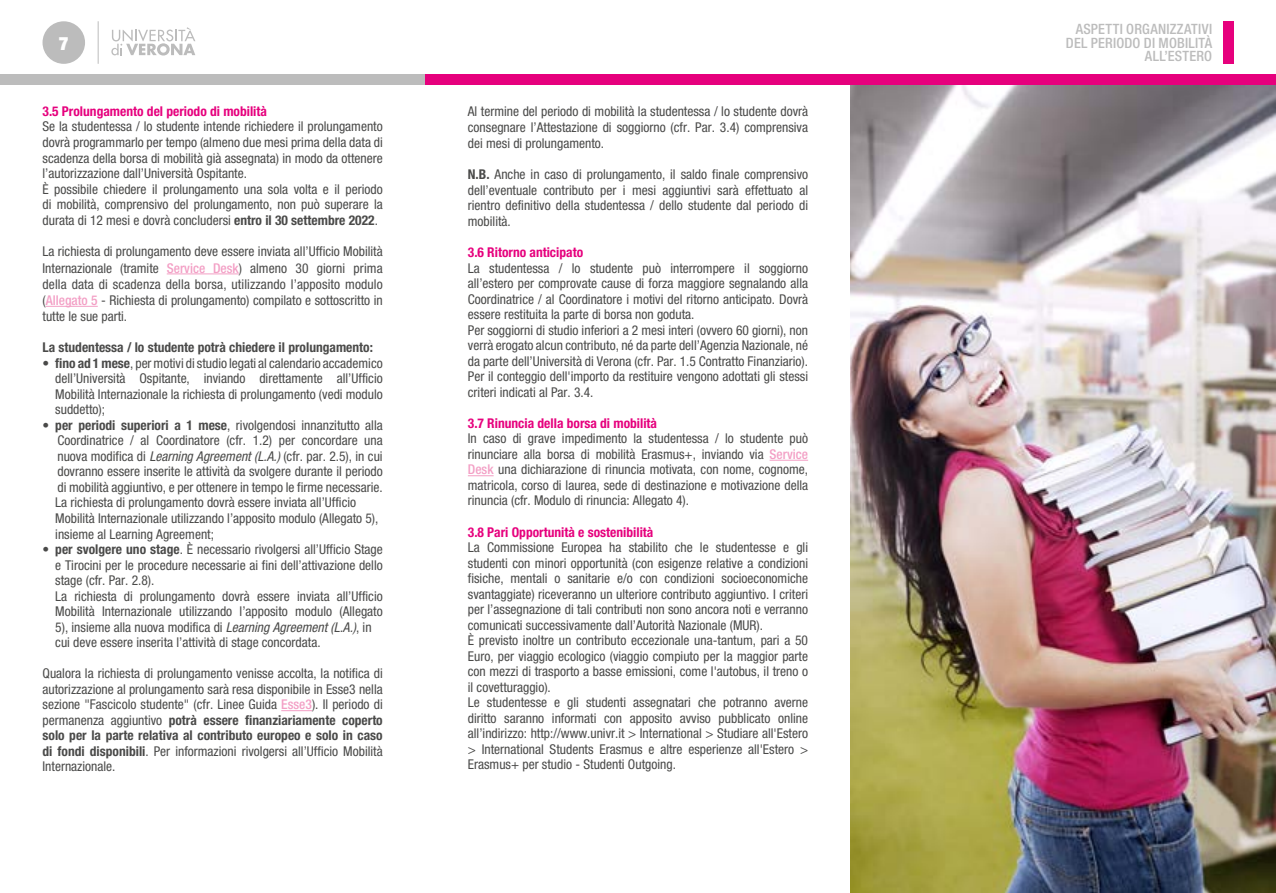
<style>
.page{position:relative;width:1276px;height:893px;background:#fff}
.page>*{position:absolute;margin:0;border:0;box-sizing:border-box;transform-origin:0 0}
.t1{font:900 condensed 18.45px "Helvetica Neue LT Std";color:#fff}
.t2{font:500 condensed 14.25px/13.5px "Helvetica Neue LT Std";letter-spacing:.015em;color:#bcbcbc;text-align:right}
.t3{font:condensed 13.5px/15.6px "Helvetica Neue LT Std";color:#4a4a49;text-align:justify}
.t4{font:700 condensed 13.5px "Helvetica Neue LT Std";color:#e6007d}
.t5{font:700 condensed 13.5px "Helvetica Neue LT Std";color:#4a4a49}
.s1{font-weight:700}
.s2{font-weight:500;color:#f39fc5}
.s3{font-style:italic}
</style>
<div class="page">
<div style="left:0;top:74px;width:425px;height:11px;background:#bcbcbc"></div>
<div style="left:850px;top:74px;width:426px;height:11px;background:#e6007d"></div>
<div style="left:1222px;top:21px;width:11px;height:43px;background:#e6007d"></div>
<div style="left:425px;top:74px;width:425px;height:11px;background:#e6007d"></div>
<div style="left:43px;top:21px;width:42px;height:43px;background:#bcbcbc;border-radius:50%"></div>
<hr style="left:98px;top:21px;width:1px;height:43px;background:#bcbcbc">
<svg style="left:111px;top:27px;width:84px;height:29px"></svg>
<img style="left:850px;top:85px;width:426px;height:808px">
<hr style="left:167px;top:274px;width:72px;height:1px;background:#f39fc5">
<hr style="left:46px;top:306px;width:52px;height:1px;background:#f39fc5">
<hr style="left:281px;top:710px;width:31px;height:1px;background:#f39fc5">
<hr style="left:769px;top:460px;width:39px;height:1px;background:#f39fc5">
<svg style="left:468px;top:475px;width:25px;height:1px"></svg>
<h1 class="t1" style="left:59px;top:31px;width:11px">7</h1>
<p class="t4" style="left:43px;top:103px;width:226px">3.5 Prolungamento del periodo di mobilità</p>
<p class="t3" style="left:43px;top:119px;width:342px;text-align:left">Se la studentessa / lo studente intende richiedere il prolungamento dovrà programmarlo per tempo (almeno due mesi prima della data di scadenza della borsa di mobilità già assegnata) in modo da ottenere l’autorizzazione dall’Università Ospitante.<br>È possibile chiedere il prolungamento una sola volta e il periodo di mobilità, comprensivo del prolungamento, non può superare la durata di 12 mesi e dovrà concludersi <span class="s1">entro il 30 settembre 2022</span>.</p>
<p class="t3" style="left:43px;top:243px;width:342px;line-height:16.2px">La richiesta di prolungamento deve essere inviata all’Ufficio Mobilità Internazionale (tramite <span class="s2">Service Desk</span>) almeno 30 giorni prima della data di scadenza della borsa, utilizzando l’apposito modulo (<span class="s2">Allegato 5</span> - Richiesta di prolungamento) compilato e sottoscritto in tutte le sue parti.</p>
<p class="t5" style="left:43px;top:339px;width:332px">La studentessa / lo studente potrà chiedere il prolungamento:</p>
<p class="t3" style="left:55px;top:355px;width:329px;text-indent:-13px">• <span class="s1">fino ad 1 mese</span>, per motivi di studio legati al calendario accademico dell’Università Ospitante, inviando direttamente all’Ufficio Mobilità Internazionale la richiesta di prolungamento (vedi modulo suddetto);</p>
<p class="t3" style="left:55px;top:417px;width:329px;text-align:left;text-indent:-13px">• <span class="s1">per periodi superiori a 1 mese</span>, rivolgendosi innanzitutto alla Coordinatrice / al Coordinatore (cfr. 1.2) per concordare una nuova modifica di <span class="s3">Learning Agreement (L.A.)</span> (cfr. par. 2.5), in cui dovranno essere inserite le attività da svolgere durante il periodo di mobilità aggiuntivo, e per ottenere in tempo le firme necessarie.<br>La richiesta di prolungamento dovrà essere inviata all’Ufficio Mobilità Internazionale utilizzando l’apposito modulo (Allegato 5), insieme al Learning Agreement;</p>
<p class="t3" style="left:55px;top:541px;width:329px;text-align:left;text-indent:-13px">• <span class="s1">per svolgere uno stage</span>. È necessario rivolgersi all’Ufficio Stage e Tirocini per le procedure necessarie ai fini dell’attivazione dello stage (cfr. Par. 2.8).<br>La richiesta di prolungamento dovrà essere inviata all’Ufficio Mobilità Internazionale utilizzando l’apposito modulo (Allegato 5), insieme alla nuova modifica di <span class="s3">Learning Agreement (L.A.)</span>, in cui deve essere inserita l’attività di stage concordata.</p>
<p class="t3" style="left:43px;top:666px;width:342px">Qualora la richiesta di prolungamento venisse accolta, la notifica di autorizzazione al prolungamento sarà resa disponibile in Esse3 nella sezione "Fascicolo studente" (cfr. Linee Guida <span class="s2">Esse3</span>). Il periodo di permanenza aggiuntivo <span class="s1">potrà essere finanziariamente coperto solo per la parte relativa al contributo europeo e solo in caso di fondi disponibili</span>. Per informazioni rivolgersi all’Ufficio Mobilità Internazionale.</p>
<p class="t3" style="left:468px;top:103px;width:342px;line-height:16.2px">Al termine del periodo di mobilità la studentessa / lo studente dovrà consegnare l’Attestazione di soggiorno (cfr. Par. 3.4) comprensiva dei mesi di prolungamento.</p>
<p class="t3" style="left:468px;top:167px;width:342px"><span class="s1">N.B.</span> Anche in caso di prolungamento, il saldo finale comprensivo dell’eventuale contributo per i mesi aggiuntivi sarà effettuato al rientro definitivo della studentessa / dello studente dal periodo di mobilità.</p>
<p class="t4" style="left:468px;top:244px;width:117px">3.6 Ritorno anticipato</p>
<p class="t3" style="left:468px;top:260px;width:342px;text-align:left">La studentessa / lo studente può interrompere il soggiorno all’estero per comprovate cause di forza maggiore segnalando alla Coordinatrice / al Coordinatore i motivi del ritorno anticipato. Dovrà essere restituita la parte di borsa non goduta.<br>Per soggiorni di studio inferiori a 2 mesi interi (ovvero 60 giorni), non verrà erogato alcun contributo, né da parte dell’Agenzia Nazionale, né da parte dell’Università di Verona (cfr. Par. 1.5 Contratto Finanziario).<br>Per il conteggio dell'importo da restituire vengono adottati gli stessi criteri indicati al Par. 3.4.</p>
<p class="t4" style="left:468px;top:415px;width:191px">3.7 Rinuncia della borsa di mobilità</p>
<p class="t3" style="left:468px;top:431px;width:342px">In caso di grave impedimento la studentessa / lo studente può rinunciare alla borsa di mobilità Erasmus+, inviando via <span class="s2">Service Desk</span> una dichiarazione di rinuncia motivata, con nome, cognome, matricola, corso di laurea, sede di destinazione e motivazione della rinuncia (cfr. Modulo di rinuncia: Allegato 4).</p>
<p class="t4" style="left:468px;top:523px;width:187px">3.8 Pari Opportunità e sostenibilità</p>
<p class="t3" style="left:468px;top:539px;width:342px;text-align:left">La Commissione Europea ha stabilito che le studentesse e gli studenti con minori opportunità (con esigenze relative a condizioni fisiche, mentali o sanitarie e/o con condizioni socioeconomiche svantaggiate) riceveranno un ulteriore contributo aggiuntivo. I criteri per l’assegnazione di tali contributi non sono ancora noti e verranno comunicati successivamente dall’Autorità Nazionale (MUR).<br>È previsto inoltre un contributo eccezionale una-tantum, pari a 50<br>Euro, per viaggio ecologico (viaggio compiuto per la maggior parte con mezzi di trasporto a basse emissioni, come l'autobus, il treno o il covetturaggio).<br>Le studentesse e gli studenti assegnatari che potranno averne diritto saranno informati con apposito avviso pubblicato online all’indirizzo: http://www.univr.it &gt; International &gt; Studiare all'Estero &gt; International Students Erasmus e altre esperienze all'Estero &gt; Erasmus+ per studio - Studenti Outgoing.</p>
<p class="t2" style="left:1066px;top:22px;width:148px">ASPETTI ORGANIZZATIVI<br>DEL PERIODO DI MOBILITÀ<br>ALL’ESTERO</p>
</div>
